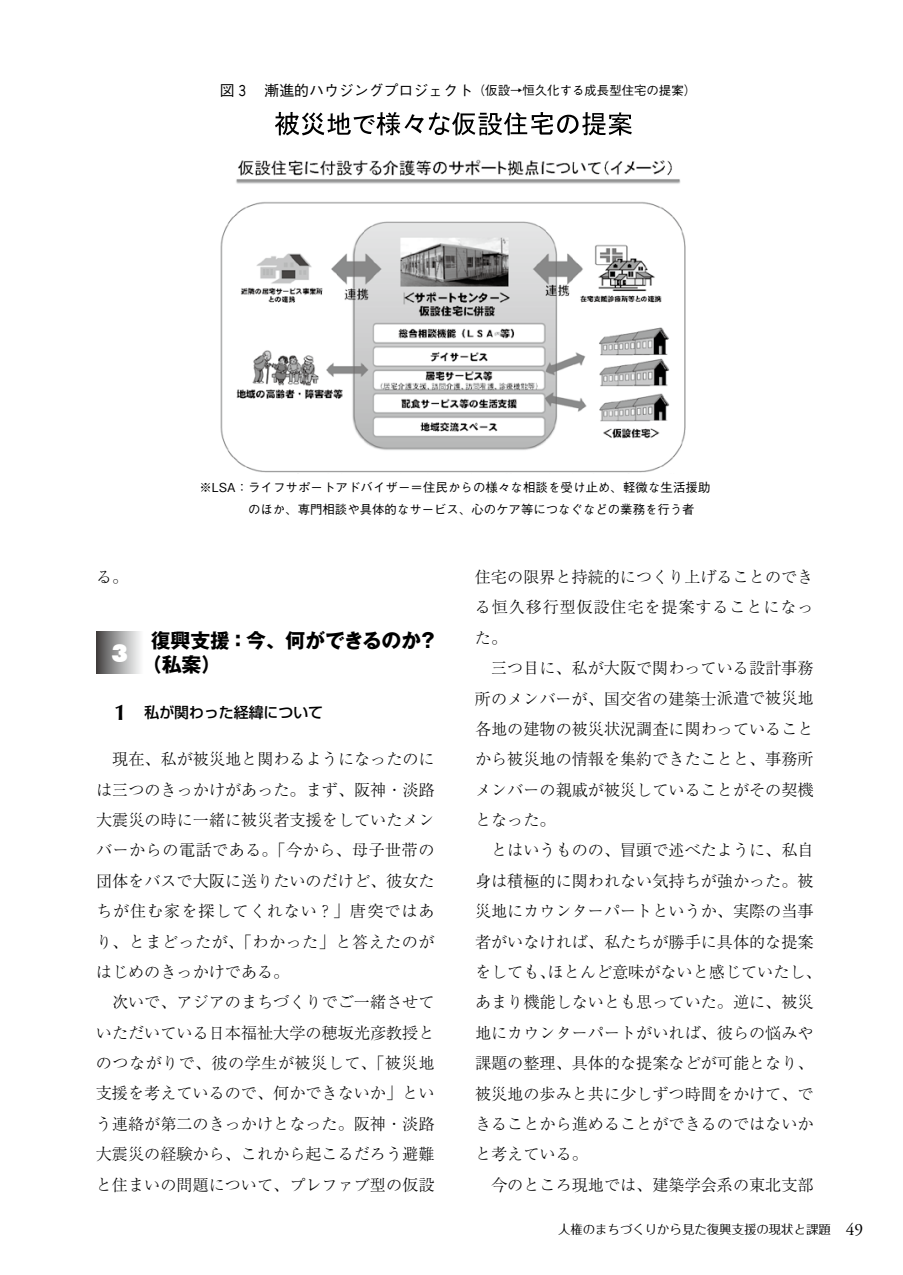
<style>
.page{position:relative;width:903px;height:1275px;background:#fff}
.page>*{position:absolute;margin:0;border:0;box-sizing:border-box;transform-origin:0 0}
.t1{font:900 24.85px "Futura BT";color:#fff}
.t2{font:700 19.78px/23.6px "Gothic MB101 Pro";color:#000}
.t3{font:300 16.1px/30.4px "Ryumin Pro";color:#000;text-align:justify}
.t4{font:500 14.88px "Gothic BBB Pro";color:#000}
.t5{font:500 14.88px "Shin Go Pro";color:#000}
.t6{font:500 12.42px/22.4px "Gothic BBB Pro";color:#000}
.t7{font:12.42px "Folk Pro";color:#000}
.t8{font:11.38px "MS P Gothic";color:#000}
.s1{font-family:"N Chu Go BBB";font-weight:400}
.s2{font-family:"MS P Gothic";font-weight:400;font-size:14.7px}
.s3{font-family:"MS P Gothic";font-weight:400;font-size:11.38px}
.s4{font-size:14.88px}
.s5{font-family:"Gothic BBB Pro";font-weight:500;font-size:12.42px}
.s6{font-family:"Optima";font-weight:700;font-size:22.4px}
.s7{font-family:"Adobe Garamond Pro";font-size:17.32px}
</style>
<div class="page">
<div style="left:96px;top:632px;width:47px;height:42px;background:linear-gradient(to right,#454444,#fff)"></div>
<img style="left:220px;top:159px;width:466px;height:314px">
<svg style="left:275px;top:112px;width:357px;height:24px"></svg>
<p class="t4" style="left:220px;top:78px;width:295px">図<span class="s1">３</span> 漸<span class="s2">漸</span>進<span class="s2">進</span>的<span class="s2">的</span>ハ<span class="s2">ハ</span>ウ<span class="s2">ウ</span>ジ<span class="s2">ジン</span>ン<span class="s2">グ</span>グ<span class="s2">プ</span>プ<span class="s2">ロ</span>ロ<span class="s2">ジ</span>ジ<span class="s2">ェ</span>ェ<span class="s2">クト</span>ク<span class="s3">（仮設 → 恒久</span></p>
<p class="t6" style="left:458px;top:77px;width:112px"><span class="s4">ト</span>（仮設→<span class="s3">化</span>恒<span class="s3">す</span>久<span class="s3">る成長</span></p>
<p class="t6" style="left:622px;top:77px;width:76px">住宅の提案）</p>
<p class="t8" style="left:547px;top:85px;width:96px"><span class="s5">化す</span>型<span class="s5">る</span>住宅<span class="s5">成長</span>の<span class="s5">型</span>提案）</p>
<p class="t6" style="left:248px;top:475px;width:464px;text-indent:-49px">※LSA：ライフサポートアドバイザー＝住民からの様々な相談を受け止め、軽微な生活援助のほか、専門相談や具体的なサービス、心のケア等につなぐなどの業務を行う者</p>
<p class="t3" style="left:96px;top:560px;width:34px">る。</p>
<p class="t2" style="left:142px;top:627px;width:297px;text-indent:9px">復興支援：今、何ができるのか？（私案）</p>
<p class="t5" style="left:114px;top:700px;width:210px"><span class="s6">1</span> 私が関わった経緯について</p>
<p class="t3" style="left:96px;top:743px;width:340px;text-indent:16px">現在、私が被災地と関わるようになったのには三つのきっかけがあった。まず、阪神・淡路大震災の時に一緒に被災者支援をしていたメンバーからの電話である。「今から、母子世帯の団体をバスで大阪に送りたいのだけど、彼女たちが住む家を探してくれない？」唐突ではあり、とまどったが、「わかった」と答えたのがはじめのきっかけである。</p>
<p class="t3" style="left:96px;top:986px;width:340px;text-indent:16px">次いで、アジアのまちづくりでご一緒させていただいている日本福祉大学の穂坂光彦教授とのつながりで、彼の学生が被災して、「被災地支援を考えているので、何かできないか」という連絡が第二のきっかけとなった。阪神・淡路大震災の経験から、これから起こるだろう避難と住まいの問題について、プレファブ型の仮設</p>
<h1 class="t1" style="left:111px;top:638px;width:18px">3</h1>
<p class="t3" style="left:475px;top:560px;width:340px">住宅の限界と持続的につくり上げることのできる恒久移行型仮設住宅を提案することになった。</p>
<p class="t3" style="left:475px;top:652px;width:340px;text-indent:16px">三つ目に、私が大阪で関わっている設計事務所のメンバーが、国交省の建築士派遣で被災地各地の建物の被災状況調査に関わっていることから被災地の情報を集約できたことと、事務所メンバーの親戚が被災していることがその契機となった。</p>
<p class="t3" style="left:475px;top:834px;width:348px;text-align:left;text-indent:16px">とはいうものの、冒頭で述べたように、私自身は積極的に関われない気持ちが強かった。被災地にカウンターパートというか、実際の当事者がいなければ、私たちが勝手に具体的な提案をしても、ほとんど意味がないと感じていたし、あまり機能しないとも思っていた。逆に、被災地にカウンターパートがいれば、彼らの悩みや課題の整理、具体的な提案などが可能となり、被災地の歩みと共に少しずつ時間をかけて、できることから進めることができるのではないかと考えている。</p>
<p class="t3" style="left:491px;top:1168px;width:324px">今のところ現地では、建築学会系の東北支部</p>
<p class="t7" style="left:558px;top:1218px;width:307px">人権のまちづくりから見た復興支援の現状と課題 <span class="s7">49</span></p>
</div>
